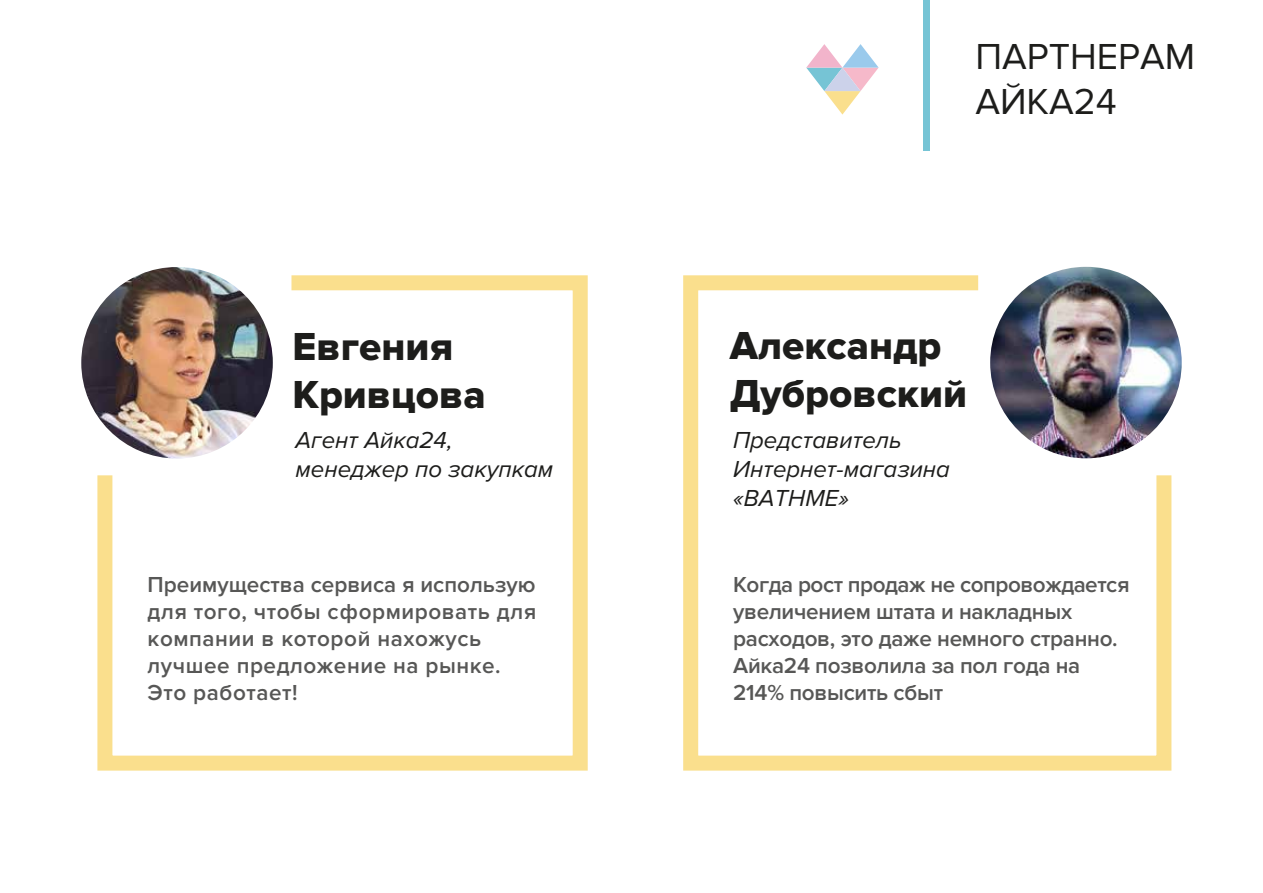
<style>
.page{position:relative;width:1263px;height:893px;background:#fff}
.page>*{position:absolute;margin:0;border:0;box-sizing:border-box;transform-origin:0 0}
.t1{font:40.5px/48px "Proxima Nova Extrabld";color:#1d1d1b}
.t2{font:37.5px/45px "Proxima Nova";color:#1d1d1b}
.t3{font:italic 24px/28.8px "Proxima Nova";color:#1d1d1b}
.t4{font:600 22.5px/27px "Proxima Nova";letter-spacing:-.01em;color:#575756}
.t5{font:600 22.5px/27px "Proxima Nova";letter-spacing:.025em;color:#575756}
</style>
<div class="page">
<div style="left:924px;top:0;width:6px;height:151px;background:#76c4d5"></div>
<svg style="left:806px;top:44px;width:73px;height:71px"></svg>
<svg style="left:90px;top:268px;width:498px;height:503px"></svg>
<svg style="left:683px;top:268px;width:496px;height:503px"></svg>
<img style="left:81px;top:267px;width:192px;height:191px;border-radius:96px">
<img style="left:990px;top:267px;width:192px;height:191px;border-radius:96px">
<h2 class="t2" style="left:975px;top:34px;width:221px">ПАРТНЕРАМ<br>АЙКА24</h2>
<h1 class="t1" style="left:292px;top:323px;width:195px">Евгения<br>Кривцова</h1>
<h1 class="t1" style="left:730px;top:323px;width:239px">Александр<br>Дубровский</h1>
<p class="t3" style="left:295px;top:426px;width:259px">Агент Айка24, менеджер по закупкам</p>
<p class="t3" style="left:733px;top:426px;width:218px">Представитель<br>Интернет-магазина «BATHME»</p>
<p class="t5" style="left:148px;top:571px;width:390px">Преимущества сервиса я использую для того, чтобы сформировать для компании в которой нахожусь лучшее предложение на рынке.<br>Это работает!</p>
<p class="t4" style="left:733px;top:571px;width:398px">Когда рост продаж не сопровождается увеличением штата и накладных расходов, это даже немного странно.<br>Айка24 позволила за пол года на<br>214% повысить сбыт</p>
</div>
